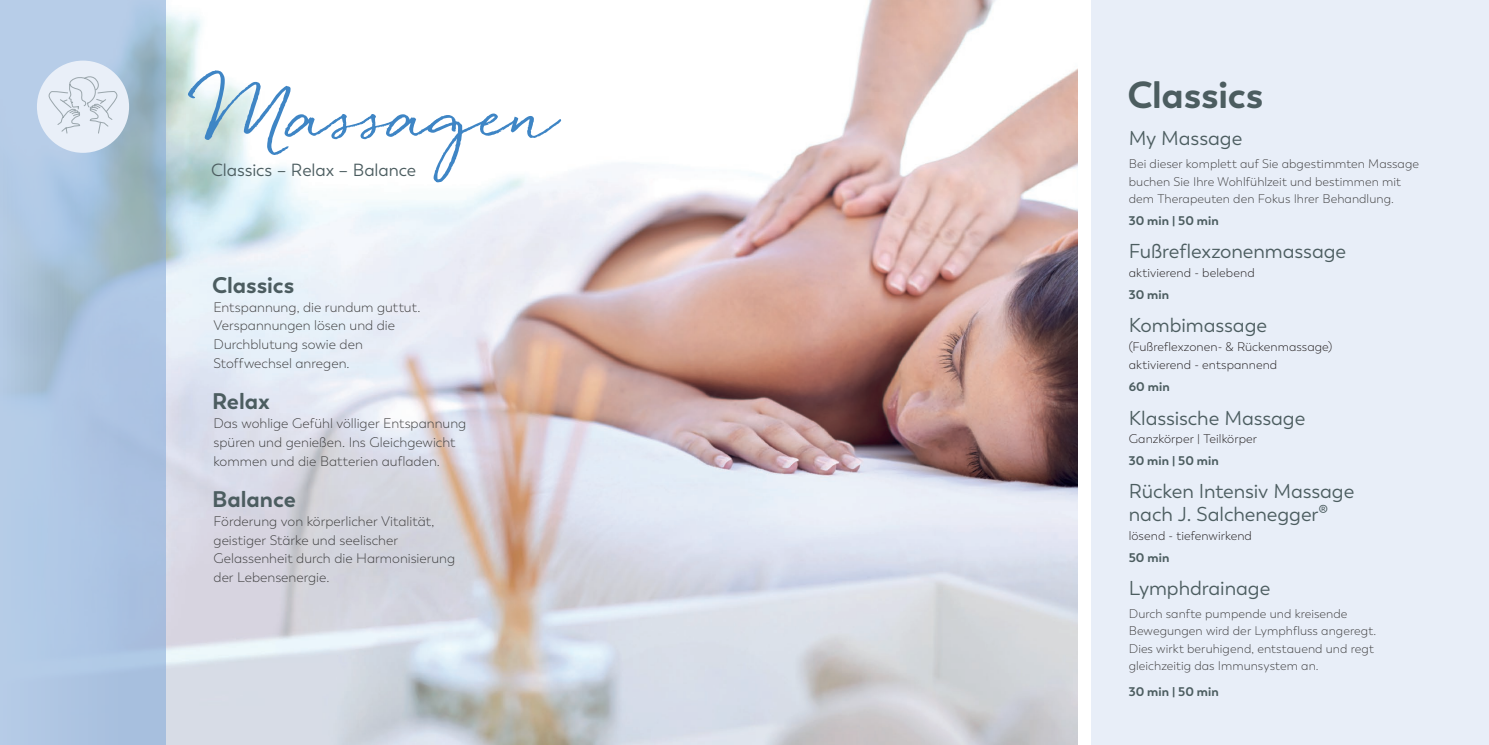
<style>
.page{position:relative;width:1489px;height:745px;background:#fff}
.page>*{position:absolute;margin:0;border:0;box-sizing:border-box;transform-origin:0 0}
.t1{font:700 65px "Quickpen";color:#3e85c5}
.t2{font:700 37.5px "Boston";letter-spacing:-.005em;color:#4c5d60}
.t3{font:700 22.5px "Boston";color:#4c5d60}
.t4{font:20px/22.5px "Boston";letter-spacing:-.005em;color:#4c5d60}
.t5{font:17.5px "Boston";letter-spacing:-.005em;color:#4c5d60}
.t6{font:300 13.75px/18.8px "Boston";color:#3e3e3f}
.t7{font:300 12.5px/17.5px "Boston";letter-spacing:.005em;color:#3e3e3f}
.t8{font:300 12.5px/18.5px "Boston";letter-spacing:.005em;color:#231f20}
.t9{font:700 12.5px "Boston";letter-spacing:.01em;color:#4c5d60}
</style>
<div class="page">
<img style="left:166px;top:0;width:911px;height:744px">
<svg style="left:0;top:0;width:166px;height:744px;fill:#aec5e3"></svg>
<div style="left:1091px;top:0;width:397px;height:744px;background:#e8eef8"></div>
<div style="left:37px;top:61px;width:92px;height:92px;background:#e9eff8;border-radius:50%"></div>
<svg style="left:48px;top:76px;width:71px;height:58px"></svg>
<h1 class="t1" style="left:205px;top:78px;width:360px">Massagen</h1>
<p class="t5" style="left:211px;top:160px;width:206px">Classics – Relax – Balance</p>
<h3 class="t3" style="left:212px;top:271px;width:84px">Classics</h3>
<p class="t6" style="left:213px;top:297px;width:208px">Entspannung, die rundum guttut.<br>Verspannungen lösen und die<br>Durchblutung sowie den<br>Stoffwechsel anregen.</p>
<h3 class="t3" style="left:212px;top:387px;width:59px">Relax</h3>
<p class="t6" style="left:213px;top:414px;width:254px">Das wohlige Gefühl völliger Entspannung spüren und genießen. Ins Gleichgewicht kommen und die Batterien aufladen.</p>
<h3 class="t3" style="left:212px;top:485px;width:85px">Balance</h3>
<p class="t6" style="left:213px;top:511px;width:243px">Förderung von körperlicher Vitalität, geistiger Stärke und seelischer Gelassenheit durch die Harmonisierung der Lebensenergie.</p>
<h2 class="t2" style="left:1127px;top:72px;width:138px">Classics</h2>
<h3 class="t4" style="left:1128px;top:127px;width:115px">My Massage</h3>
<p class="t7" style="left:1128px;top:155px;width:292px">Bei dieser komplett auf Sie abgestimmten Massage buchen Sie Ihre Wohlfühlzeit und bestimmen mit dem Therapeuten den Fokus Ihrer Behandlung.</p>
<p class="t9" style="left:1128px;top:213px;width:92px">30 min | 50 min</p>
<h3 class="t4" style="left:1128px;top:240px;width:219px">Fußreflexzonenmassage</h3>
<p class="t8" style="left:1128px;top:263px;width:127px">aktivierend - belebend</p>
<p class="t9" style="left:1128px;top:287px;width:42px">30 min</p>
<h3 class="t4" style="left:1128px;top:314px;width:140px">Kombimassage</h3>
<p class="t8" style="left:1128px;top:337px;width:205px">(Fußreflexzonen- &amp; Rückenmassage) aktivierend - entspannend</p>
<p class="t9" style="left:1128px;top:379px;width:42px">60 min</p>
<h3 class="t4" style="left:1128px;top:406px;width:178px">Klassische Massage</h3>
<p class="t8" style="left:1128px;top:429px;width:130px">Ganzkörper | Teilkörper</p>
<p class="t9" style="left:1128px;top:453px;width:92px">30 min | 50 min</p>
<h3 class="t4" style="left:1128px;top:480px;width:227px">Rücken Intensiv Massage nach J. Salchenegger®</h3>
<p class="t8" style="left:1128px;top:526px;width:125px">lösend - tiefenwirkend</p>
<p class="t9" style="left:1128px;top:549px;width:42px">50 min</p>
<h3 class="t4" style="left:1128px;top:576px;width:143px">Lymphdrainage</h3>
<p class="t7" style="left:1128px;top:604px;width:249px">Durch sanfte pumpende und kreisende Bewegungen wird der Lymphfluss angeregt.<br>Dies wirkt beruhigend, entstauend und regt gleichzeitig das Immunsystem an.</p>
<p class="t9" style="left:1128px;top:683px;width:92px">30 min | 50 min</p>
</div>
